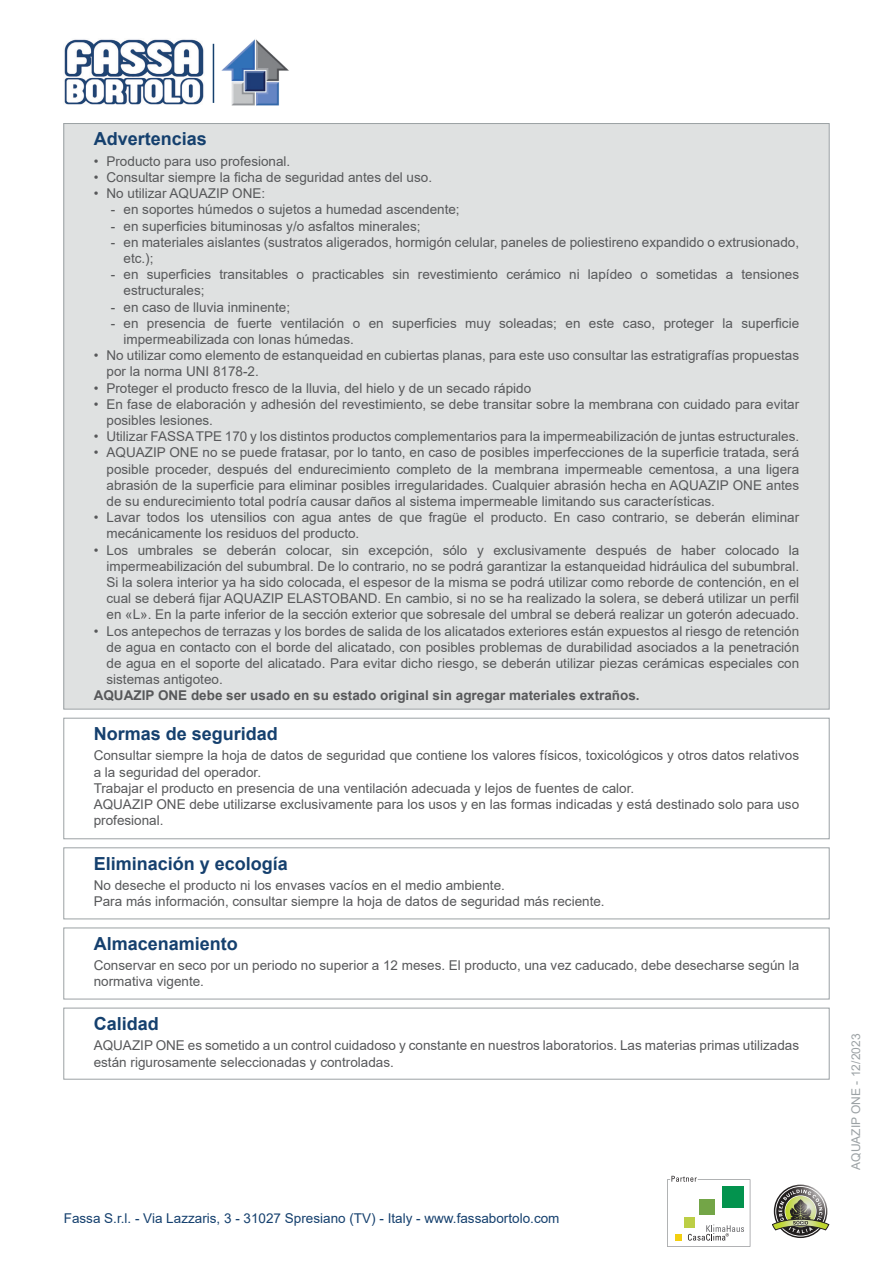
<style>
.page{position:relative;width:893px;height:1263px;background:#fff}
.page>*{position:absolute;margin:0;border:0;box-sizing:border-box;transform-origin:0 0}
.Titolo{font:700 18px "Arial";color:#15406e}
.Qualita{font:13.5px/16.2px "Arial";color:#57585a}
.Norme_di_sicurezza{font:13.5px/16.2px "Arial";color:#57585a}
.Smaltimento_ed_ecologia{font:13.5px "Arial";color:#57585a}
.Conservazione{font:13.5px/16.2px "Arial";color:#57585a}
.t1{font:13.5px "Arial";color:#15406e}
.Note{font:700 13.5px "Arial";color:#57585a}
.t2{font:12px "Arial";color:#9ba1a4}
</style>
<div class="page">
<div style="left:64px;top:124px;width:765px;height:585px;background:#dfe1e1"></div>
<div style="left:64px;top:718px;width:765px;height:121px;border:1px solid #9ba1a4"></div>
<div style="left:64px;top:848px;width:765px;height:71px;border:1px solid #9ba1a4"></div>
<div style="left:64px;top:928px;width:765px;height:71px;border:1px solid #9ba1a4"></div>
<div style="left:64px;top:1008px;width:765px;height:71px;border:1px solid #9ba1a4"></div>
<svg style="left:667px;top:1176px;width:83px;height:71px"></svg>
<svg style="left:772px;top:1186px;width:57px;height:50px"></svg>
<img style="left:64px;top:39px;width:140px;height:66px">
<hr style="left:213px;top:44px;width:1px;height:59px;background:#15406e">
<img style="left:221px;top:39px;width:68px;height:67px">
<p class="Titolo" style="left:94px;top:126px;width:115px">Advertencias</p>
<p class="Qualita" style="left:94px;top:153px;width:198px">• Producto para uso profesional.</p>
<p class="Qualita" style="left:94px;top:169px;width:340px">• Consultar siempre la ficha de seguridad antes del uso.</p>
<p class="Qualita" style="left:94px;top:185px;width:173px">• No utilizar AQUAZIP ONE:</p>
<p class="Qualita" style="left:111px;top:201px;width:350px">- en soportes húmedos o sujetos a humedad ascendente;</p>
<p class="Qualita" style="left:111px;top:218px;width:311px">- en superficies bituminosas y/o asfaltos minerales;</p>
<p class="Qualita" style="left:123px;top:234px;width:677px;text-indent:-13px">- en materiales aislantes (sustratos aligerados, hormigón celular, paneles de poliestireno expandido o extrusionado, etc.);</p>
<p class="Qualita" style="left:123px;top:266px;width:677px;text-indent:-13px">- en superficies transitables o practicables sin revestimiento cerámico ni lapídeo o sometidas a tensiones estructurales;</p>
<p class="Qualita" style="left:111px;top:299px;width:181px">- en caso de lluvia inminente;</p>
<p class="Qualita" style="left:123px;top:315px;width:677px;text-indent:-13px">- en presencia de fuerte ventilación o en superficies muy soleadas; en este caso, proteger la superficie impermeabilizada con lonas húmedas.</p>
<p class="Qualita" style="left:106px;top:347px;width:694px;text-indent:-13px">• No utilizar como elemento de estanqueidad en cubiertas planas, para este uso consultar las estratigrafías propuestas por la norma UNI 8178-2.</p>
<p class="Qualita" style="left:94px;top:380px;width:439px">• Proteger el producto fresco de la lluvia, del hielo y de un secado rápido</p>
<p class="Qualita" style="left:106px;top:396px;width:694px;text-indent:-13px">• En fase de elaboración y adhesión del revestimiento, se debe transitar sobre la membrana con cuidado para evitar posibles lesiones.</p>
<p class="Qualita" style="left:94px;top:428px;width:707px">• Utilizar FASSA TPE 170 y los distintos productos complementarios para la impermeabilización de juntas estructurales.</p>
<p class="Qualita" style="left:106px;top:444px;width:694px;text-align:justify;text-indent:-13px">• AQUAZIP ONE no se puede fratasar, por lo tanto, en caso de posibles imperfecciones de la superficie tratada, será posible proceder, después del endurecimiento completo de la membrana impermeable cementosa, a una ligera abrasión de la superficie para eliminar posibles irregularidades. Cualquier abrasión hecha en AQUAZIP ONE antes de su endurecimiento total podría causar daños al sistema impermeable limitando sus características.</p>
<p class="Qualita" style="left:106px;top:509px;width:694px;text-indent:-13px">• Lavar todos los utensilios con agua antes de que fragüe el producto. En caso contrario, se deberán eliminar mecánicamente los residuos del producto.</p>
<p class="Qualita" style="left:106px;top:542px;width:694px;text-align:justify;text-indent:-13px">• Los umbrales se deberán colocar, sin excepción, sólo y exclusivamente después de haber colocado la impermeabilización del subumbral. De lo contrario, no se podrá garantizar la estanqueidad hidráulica del subumbral.<br>Si la solera interior ya ha sido colocada, el espesor de la misma se podrá utilizar como reborde de contención, en el cual se deberá fijar AQUAZIP ELASTOBAND. En cambio, si no se ha realizado la solera, se deberá utilizar un perfil en «L». En la parte inferior de la sección exterior que sobresale del umbral se deberá realizar un goterón adecuado.</p>
<p class="Qualita" style="left:106px;top:623px;width:694px;text-align:justify;text-indent:-13px">• Los antepechos de terrazas y los bordes de salida de los alicatados exteriores están expuestos al riesgo de retención de agua en contacto con el borde del alicatado, con posibles problemas de durabilidad asociados a la penetración de agua en el soporte del alicatado. Para evitar dicho riesgo, se deberán utilizar piezas cerámicas especiales con sistemas antigoteo.</p>
<p class="Note" style="left:94px;top:686px;width:547px">AQUAZIP ONE debe ser usado en su estado original sin agregar materiales extraños.</p>
<p class="Titolo" style="left:94px;top:721px;width:186px">Normas de seguridad</p>
<p class="Norme_di_sicurezza" style="left:94px;top:747px;width:707px">Consultar siempre la hoja de datos de seguridad que contiene los valores físicos, toxicológicos y otros datos relativos a la seguridad del operador.</p>
<p class="Norme_di_sicurezza" style="left:94px;top:780px;width:542px">Trabajar el producto en presencia de una ventilación adecuada y lejos de fuentes de calor.</p>
<p class="Norme_di_sicurezza" style="left:94px;top:796px;width:707px">AQUAZIP ONE debe utilizarse exclusivamente para los usos y en las formas indicadas y está destinado solo para uso profesional.</p>
<p class="Titolo" style="left:94px;top:851px;width:196px">Eliminación y ecología</p>
<p class="Smaltimento_ed_ecologia" style="left:94px;top:876px;width:413px">No deseche el producto ni los envases vacíos en el medio ambiente.</p>
<p class="Smaltimento_ed_ecologia" style="left:94px;top:892px;width:512px">Para más información, consultar siempre la hoja de datos de seguridad más reciente.</p>
<p class="Titolo" style="left:94px;top:931px;width:146px">Almacenamiento</p>
<p class="Conservazione" style="left:94px;top:957px;width:707px">Conservar en seco por un periodo no superior a 12 meses. El producto, una vez caducado, debe desecharse según la normativa vigente.</p>
<p class="Titolo" style="left:94px;top:1011px;width:67px">Calidad</p>
<p class="Qualita" style="left:94px;top:1037px;width:707px">AQUAZIP ONE es sometido a un control cuidadoso y constante en nuestros laboratorios. Las materias primas utilizadas están rigurosamente seleccionadas y controladas.</p>
<p class="t1" style="left:64px;top:1208px;width:497px">Fassa S.r.l. - Via Lazzaris, 3 - 31027 Spresiano (TV) - Italy - www.fassabortolo.com</p>
<p class="t2" style="left:848px;top:1170px;width:137px;rotate:-90deg">AQUAZIP ONE - 12/2023</p>
</div>
